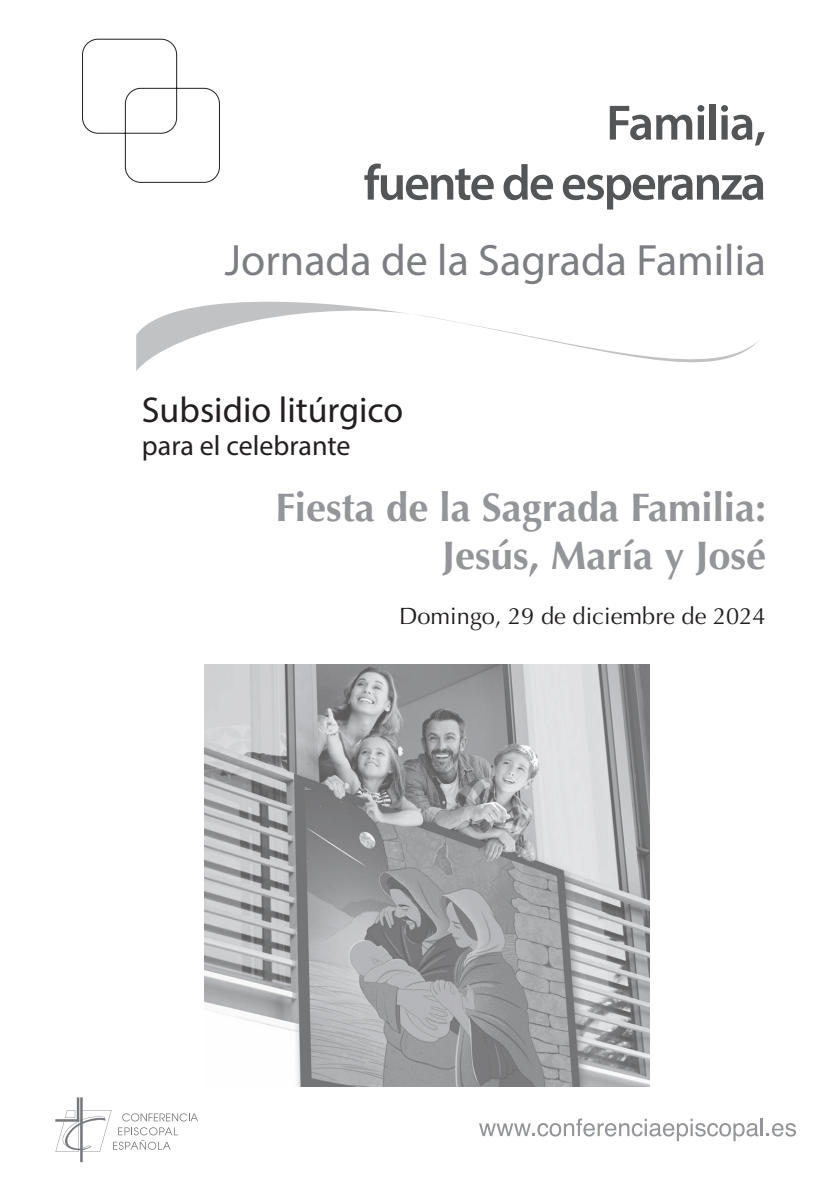
<style>
.page{position:relative;width:840px;height:1191px;background:#fff}
.page>*{position:absolute;margin:0;border:0;box-sizing:border-box;transform-origin:0 0}
.t1{font:600 50px/60px "Myriad Pro";letter-spacing:-.04em;color:#545557;text-align:right}
.t2{font:44px "Myriad Pro";color:#7c7e81}
.t3{font:700 40px/48px "Optima";color:#939598;text-align:right}
.t4{font:36px "Myriad Pro";color:#231f20}
.t5{font:28px "Myriad Pro";color:#231f20}
.t6{font:23.6px "Optima";color:#231f20}
</style>
<div class="page">
<hr style="left:80px;top:1097px;width:3px;height:65px;background:#76787b">
<svg style="left:55px;top:1097px;width:143px;height:54px"></svg>
<svg style="left:479px;top:1118px;width:316px;height:23px"></svg>
<svg style="left:136px;top:301px;width:622px;height:70px"></svg>
<svg style="left:82px;top:39px;width:138px;height:144px"></svg>
<img style="left:204px;top:665px;width:445px;height:421px">
<p class="t1" style="left:363px;top:91px;width:404px">Familia,<br>fuente de esperanza</p>
<p class="t2" style="left:225px;top:233px;width:542px">Jornada de la Sagrada Familia</p>
<p class="t4" style="left:142px;top:387px;width:263px">Subsidio litúrgico</p>
<p class="t5" style="left:142px;top:429px;width:210px">para el celebrante</p>
<p class="t3" style="left:275px;top:484px;width:492px">Fiesta de la Sagrada Familia:<br>Jesús, María y José</p>
<p class="t6" style="left:399px;top:602px;width:368px">Domingo, 29 de diciembre de 2024</p>
</div>
